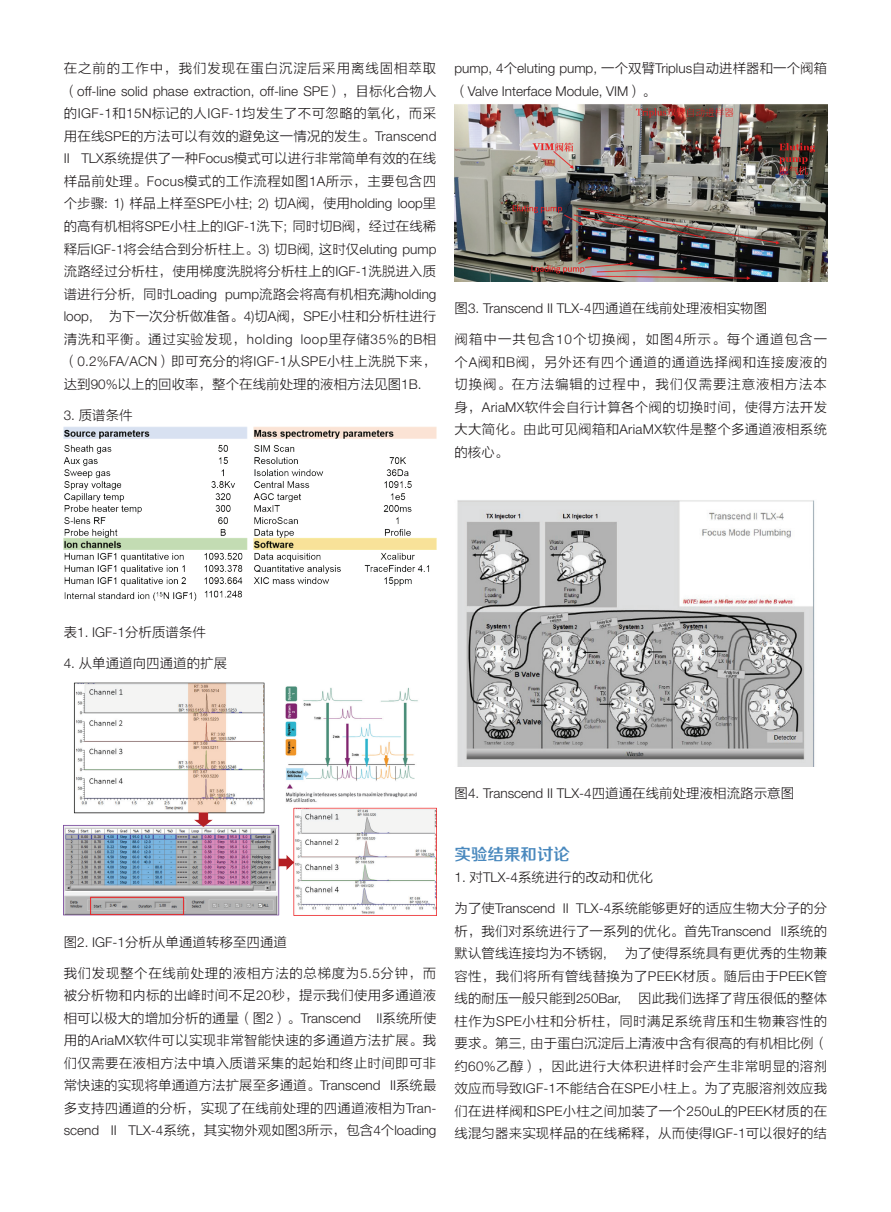
<style>
.page{position:relative;width:891px;height:1212px;background:#fff}
.page>*{position:absolute;margin:0;border:0;box-sizing:border-box;transform-origin:0 0}
.t1{font:16.5px "FZZZHONGJW GB1 0";color:#4a89be}
.t2{font:13.5px/22.5px "FZLTXHK";letter-spacing:.005em;color:#231f20;text-align:justify}
.t3{font:300 13.5px/22.5px "Helvetica Neue LT Std";color:#231f20}
.t4{font:13.5px "FZLTXHK";letter-spacing:.065em;color:#231f20}
.s1{font-family:"FZLTXHK";font-weight:400}
.s2{font-family:"Helvetica Neue LT Std";font-weight:300}
</style>
<div class="page">
<img style="left:64px;top:426px;width:372px;height:175px">
<img style="left:64px;top:682px;width:372px;height:233px">
<img style="left:454px;top:104px;width:373px;height:178px">
<img style="left:457px;top:500px;width:358px;height:267px">
<p class="t4" style="left:64px;top:61px;width:374px">在之前的工作中，我们发现在蛋白沉淀后采用离线固相萃取</p>
<p class="t3" style="left:64px;top:80px;width:374px"><span class="s1">（</span>off-line solid phase extraction, off-line SPE<span class="s1">），目标化合物人</span></p>
<p class="t2" style="left:64px;top:103px;width:374px">的<span class="s2">IGF-1</span>和<span class="s2">15N</span>标记的人<span class="s2">IGF-1</span>均发生了不可忽略的氧化，而采用在线<span class="s2">SPE</span>的方法可以有效的避免这一情况的发生。<span class="s2">Transcend II TLX</span>系统提供了一种<span class="s2">Focus</span>模式可以进行非常简单有效的在线样品前处理。<span class="s2">Focus</span>模式的工作流程如图<span class="s2">1A</span>所示，主要包含四</p>
<p class="t3" style="left:64px;top:192px;width:374px"><span class="s1">个步骤</span>: 1) <span class="s1">样品上样至</span>SPE<span class="s1">小柱</span>; 2) <span class="s1">切</span>A<span class="s1">阀，使用</span>holding loop<span class="s1">里</span></p>
<p class="t2" style="left:64px;top:215px;width:374px">的高有机相将<span class="s2">SPE</span>小柱上的<span class="s2">IGF-1</span>洗下<span class="s2">;</span> 同时切<span class="s2">B</span>阀，经过在线稀</p>
<p class="t3" style="left:64px;top:237px;width:374px"><span class="s1">释后</span>IGF-1<span class="s1">将会结合到分析柱上。</span>3) <span class="s1">切</span>B<span class="s1">阀</span>, <span class="s1">这时仅</span>eluting pump</p>
<p class="t2" style="left:64px;top:260px;width:374px">流路经过分析柱，使用梯度洗脱将分析柱上的<span class="s2">IGF-1</span>洗脱进入质</p>
<p class="t3" style="left:64px;top:282px;width:374px"><span class="s1">谱进行分析</span>, <span class="s1">同时</span>Loading pump<span class="s1">流路会将高有机相充满</span>holding</p>
<p class="t2" style="left:64px;top:305px;width:374px"><span class="s2">loop,</span> 为下一次分析做准备。<span class="s2">4)</span>切<span class="s2">A</span>阀，<span class="s2">SPE</span>小柱和分析柱进行清洗和平衡。通过实验发现，<span class="s2">holding loop</span>里存储<span class="s2">35%</span>的<span class="s2">B</span>相</p>
<p class="t3" style="left:64px;top:350px;width:374px"><span class="s1">（</span>0.2%FA/ACN<span class="s1">）即可充分的将</span>IGF-1<span class="s1">从</span>SPE<span class="s1">小柱上洗脱下来，</span></p>
<p class="t2" style="left:64px;top:373px;width:359px">达到<span class="s2">90%</span>以上的回收率，整个在线前处理的液相方法见图<span class="s2">1B.</span></p>
<p class="t2" style="left:64px;top:404px;width:71px"><span class="s2">3.</span> 质谱条件</p>
<p class="t3" style="left:454px;top:57px;width:374px">pump, 4<span class="s1">个</span>eluting pump, <span class="s1">一个双臂</span>Triplus<span class="s1">自动进样器和一个阀箱（</span>Valve Interface Module, VIM<span class="s1">）。</span></p>
<p class="t3" style="left:454px;top:297px;width:314px"><span class="s1">图</span>3. Transcend II TLX-4<span class="s1">四通道在线前处理液相实物图</span></p>
<p class="t2" style="left:454px;top:328px;width:374px">阀箱中一共包含<span class="s2">10</span>个切换阀，如图<span class="s2">4</span>所示。每个通道包含一个<span class="s2">A</span>阀和<span class="s2">B</span>阀，另外还有四个通道的通道选择阀和连接废液的切换阀。在方法编辑的过程中，我们仅需要注意液相方法本身，<span class="s2">AriaMX</span>软件会自行计算各个阀的切换时间，使得方法开发大大简化。由此可见阀箱和<span class="s2">AriaMX</span>软件是整个多通道液相系统的核心。</p>
<p class="t2" style="left:64px;top:621px;width:144px">表<span class="s2">1. IGF-1</span>分析质谱条件</p>
<p class="t2" style="left:64px;top:652px;width:165px"><span class="s2">4.</span> 从单通道向四通道的扩展</p>
<p class="t3" style="left:455px;top:781px;width:341px"><span class="s1">图</span>4. Transcend II TLX-4<span class="s1">四道通在线前处理液相流路示意图</span></p>
<p class="t2" style="left:64px;top:931px;width:225px">图<span class="s2">2. IGF-1</span>分析从单通道转移至四通道</p>
<p class="t2" style="left:64px;top:962px;width:374px">我们发现整个在线前处理的液相方法的总梯度为<span class="s2">5.5</span>分钟，而被分析物和内标的出峰时间不足<span class="s2">20</span>秒，提示我们使用多通道液相可以极大的增加分析的通量（图<span class="s2">2</span>）。<span class="s2">Transcend II</span>系统所使用的<span class="s2">AriaMX</span>软件可以实现非常智能快速的多通道方法扩展。我们仅需要在液相方法中填入质谱采集的起始和终止时间即可非常快速的实现将单通道方法扩展至多通道。<span class="s2">Transcend II</span>系统最多支持四通道的分析，实现了在线前处理的四通道液相为<span class="s2">Tran-</span></p>
<p class="t3" style="left:64px;top:1119px;width:374px">scend II TLX-4<span class="s1">系统，其实物外观如图</span>3<span class="s1">所示，包含</span>4<span class="s1">个</span>loading</p>
<p class="t1" style="left:455px;top:845px;width:117px">实验结果和讨论</p>
<p class="t2" style="left:455px;top:866px;width:200px"><span class="s2">1.</span> 对<span class="s2">TLX-4</span>系统进行的改动和优化</p>
<p class="t2" style="left:455px;top:897px;width:374px">为了使<span class="s2">Transcend II TLX-4</span>系统能够更好的适应生物大分子的分析，我们对系统进行了一系列的优化。首先<span class="s2">Transcend II</span>系统的默认管线连接均为不锈钢<span class="s2">,</span></p>
<p class="t2" style="left:455px;top:942px;width:374px;text-indent:170px">为了使得系统具有更优秀的生物兼容性，我们将所有管线替换为了<span class="s2">PEEK</span>材质。随后由于<span class="s2">PEEK</span>管线的耐压一般只能到<span class="s2">250Bar,</span></p>
<p class="t2" style="left:455px;top:987px;width:374px;text-indent:184px">因此我们选择了背压很低的整体柱作为<span class="s2">SPE</span>小柱和分析柱，同时满足系统背压和生物兼容性的要求。第三<span class="s2">,</span> 由于蛋白沉淀后上清液中含有很高的有机相比例（约<span class="s2">60%</span>乙醇），因此进行大体积进样时会产生非常明显的溶剂效应而导致<span class="s2">IGF-1</span>不能结合在<span class="s2">SPE</span>小柱上。为了克服溶剂效应我们在进样阀和<span class="s2">SPE</span>小柱之间加装了一个<span class="s2">250uL</span>的<span class="s2">PEEK</span>材质的在线混匀器来实现样品的在线稀释，从而使得<span class="s2">IGF-1</span>可以很好的结</p>
</div>
